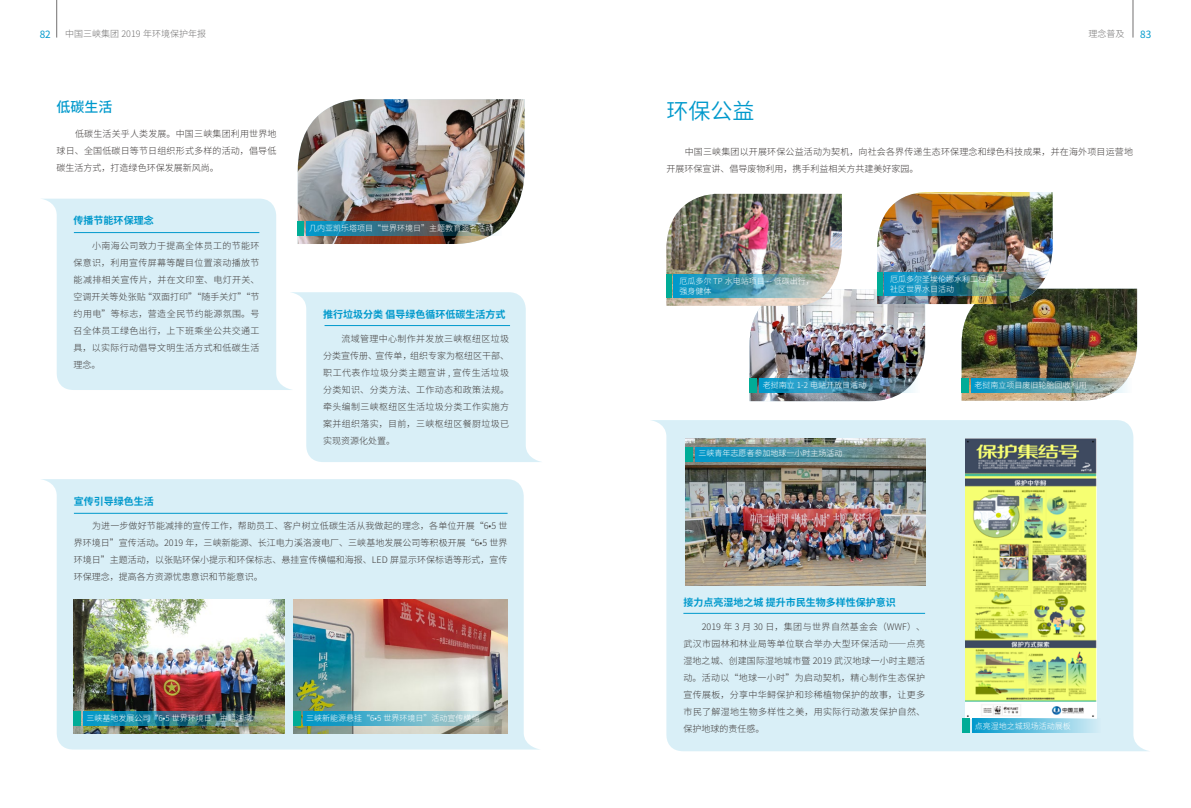
<style>
.page{position:relative;width:1191px;height:808px;background:#fff}
.page>*{position:absolute;margin:0;border:0;box-sizing:border-box;transform-origin:0 0}
.t1{font:600 22px "Noto Sans Hans";color:#09c}
.t2{font:500 14px "Noto Sans Hans";color:#09c}
.t3{font:700 10px "Noto Sans Hans";color:#09c}
.t4{font:10px "Noto Sans Hans";color:#09c}
.t5{font:300 9px/17px "Noto Sans Hans";letter-spacing:.015em;color:#3e3a39;text-align:justify}
.t6{font:300 9px "Noto Sans Hans";color:#727171}
.t7{font:300 8px/10px "Noto Sans Hans";color:#fff}
</style>
<div class="page">
<hr style="left:57px;top:0;width:1px;height:38px;background:#727171">
<hr style="left:1132px;top:0;width:1px;height:38px;background:#727171">
<img style="left:749px;top:193px;width:389px;height:208px">
<img style="left:877px;top:192px;width:176px;height:112px">
<img style="left:298px;top:99px;width:227px;height:145px">
<div style="left:961px;top:378px;width:7px;height:14px;background:#00ac97"></div>
<svg style="left:971px;top:378px;width:160px;height:14px;background:#599caa"></svg>
<div style="left:749px;top:378px;width:7px;height:14px;background:#00ac97"></div>
<svg style="left:759px;top:378px;width:160px;height:14px;background:#3d8aa8"></svg>
<svg style="left:651px;top:420px;width:497px;height:331px;background:#ddf0f7"></svg>
<svg style="left:41px;top:479px;width:496px;height:270px;background:#dbeff6"></svg>
<img style="left:666px;top:194px;width:176px;height:112px">
<img style="left:965px;top:438px;width:131px;height:281px">
<img style="left:685px;top:438px;width:240px;height:148px">
<img style="left:74px;top:599px;width:211px;height:134px">
<img style="left:293px;top:600px;width:214px;height:133px">
<hr style="left:74px;top:513px;width:433px;height:1px;background:#09c">
<hr style="left:683px;top:613px;width:242px;height:1px;background:#09c">
<div style="left:74px;top:711px;width:7px;height:14px;background:#00ac97"></div>
<img style="left:84px;top:711px;width:201px;height:14px">
<div style="left:293px;top:711px;width:8px;height:14px;background:#00ac97"></div>
<svg style="left:303px;top:711px;width:204px;height:14px;background:#5fadc1"></svg>
<div style="left:685px;top:447px;width:7px;height:14px;background:#00ac97"></div>
<svg style="left:695px;top:447px;width:210px;height:14px;background:#4490a4"></svg>
<div style="left:962px;top:719px;width:7px;height:14px;background:#00ac97"></div>
<svg style="left:972px;top:719px;width:128px;height:14px;background:#69c2e0"></svg>
<div style="left:298px;top:221px;width:6px;height:14px;background:#00ac97"></div>
<svg style="left:306px;top:221px;width:196px;height:14px;background:#387080"></svg>
<div style="left:666px;top:274px;width:5px;height:23px;background:#00ac97"></div>
<svg style="left:673px;top:274px;width:157px;height:23px;background:#5ea5b7"></svg>
<div style="left:877px;top:272px;width:5px;height:23px;background:#00ac97"></div>
<img style="left:884px;top:272px;width:156px;height:23px">
<svg style="left:43px;top:199px;width:246px;height:191px;background:#ddf0f7"></svg>
<svg style="left:289px;top:292px;width:252px;height:170px;background:#ddf1f8"></svg>
<hr style="left:74px;top:232px;width:185px;height:1px;background:#09c">
<hr style="left:324px;top:325px;width:186px;height:1px;background:#09c">
<p class="t4" style="left:40px;top:28px;width:13px">82</p>
<p class="t6" style="left:65px;top:28px;width:142px">中国三峡集团 2019 年环境保护年报</p>
<p class="t6" style="left:1088px;top:28px;width:37px">理念普及</p>
<p class="t4" style="left:1140px;top:28px;width:13px">83</p>
<h2 class="t2" style="left:57px;top:99px;width:57px">低碳生活</h2>
<p class="t5" style="left:57px;top:126px;width:221px;text-indent:18px">低碳生活关乎人类发展。中国三峡集团利用世界地球日、全国低碳日等节日组织形式多样的活动，倡导低碳生活方式，打造绿色环保发展新风尚。</p>
<p class="t3" style="left:74px;top:215px;width:81px">传播节能环保理念</p>
<p class="t5" style="left:74px;top:237px;width:187px;text-indent:18px">小南海公司致力于提高全体员工的节能环保意识，利用宣传屏幕等醒目位置滚动播放节能减排相关宣传片，并在文印室、电灯开关、空调开关等处张贴“双面打印”“随手关灯”“节约用电”等标志，营造全民节约能源氛围。号召全体员工绿色出行，上下班乘坐公共交通工具，以实际行动倡导文明生活方式和低碳生活理念。</p>
<p class="t7" style="left:309px;top:223px;width:185px">几内亚凯乐塔项目“世界环境日”主题教育签名活动</p>
<p class="t3" style="left:323px;top:309px;width:184px">推行垃圾分类 倡导绿色循环低碳生活方式</p>
<p class="t5" style="left:323px;top:330px;width:187px;text-indent:18px">流域管理中心制作并发放三峡枢纽区垃圾分类宣传册、宣传单，组织专家为枢纽区干部、职工代表作垃圾分类主题宣讲 , 宣传生活垃圾分类知识、分类方法、工作动态和政策法规。牵头编制三峡枢纽区生活垃圾分类工作实施方案并组织落实，目前，三峡枢纽区餐厨垃圾已实现资源化处置。</p>
<p class="t3" style="left:74px;top:496px;width:82px">宣传引导绿色生活</p>
<p class="t5" style="left:74px;top:517px;width:435px;text-indent:18px">为进一步做好节能减排的宣传工作，帮助员工、客户树立低碳生活从我做起的理念，各单位开展“6•5 世界环境日”宣传活动。2019 年，三峡新能源、长江电力溪洛渡电厂、三峡基地发展公司等积极开展“6•5 世界环境日”主题活动，以张贴环保小提示和环保标志、悬挂宣传横幅和海报、LED 屏显示环保标语等形式，宣传环保理念，提高各方资源忧患意识和节能意识。</p>
<p class="t7" style="left:87px;top:713px;width:167px">三峡基地发展公司“6•5 世界环境日”主题活动</p>
<p class="t7" style="left:306px;top:713px;width:175px">三峡新能源悬挂“6•5 世界环境日”活动宣传横幅</p>
<h1 class="t1" style="left:666px;top:98px;width:89px">环保公益</h1>
<p class="t5" style="left:666px;top:144px;width:468px;text-indent:18px">中国三峡集团以开展环保公益活动为契机，向社会各界传递生态环保理念和绿色科技成果，并在海外项目运营地开展环保宣讲、倡导废物利用，携手利益相关方共建美好家园。</p>
<p class="t7" style="left:679px;top:276px;width:136px">厄瓜多尔 TP 水电站项目 -- 低碳出行，强身健体</p>
<p class="t7" style="left:890px;top:274px;width:113px">厄瓜多尔圣埃伦娜水利工程项目社区世界水日活动</p>
<p class="t7" style="left:763px;top:380px;width:105px">老挝南立 1-2 电站开放日活动</p>
<p class="t7" style="left:974px;top:380px;width:113px">老挝南立项目废旧轮胎回收利用</p>
<p class="t7" style="left:698px;top:449px;width:145px">三峡青年志愿者参加地球一小时主场活动</p>
<p class="t3" style="left:683px;top:597px;width:214px">接力点亮湿地之城 提升市民生物多样性保护意识</p>
<p class="t5" style="left:683px;top:618px;width:243px;text-indent:18px">2019 年 3 月 30 日，集团与世界自然基金会（WWF）、武汉市园林和林业局等单位联合举办大型环保活动——点亮湿地之城、创建国际湿地城市暨 2019 武汉地球一小时主题活动。活动以“地球一小时”为启动契机，精心制作生态保护宣传展板，分享中华鲟保护和珍稀植物保护的故事，让更多市民了解湿地生物多样性之美，用实际行动激发保护自然、保护地球的责任感。</p>
<p class="t7" style="left:974px;top:721px;width:97px">点亮湿地之城现场活动展板</p>
</div>
